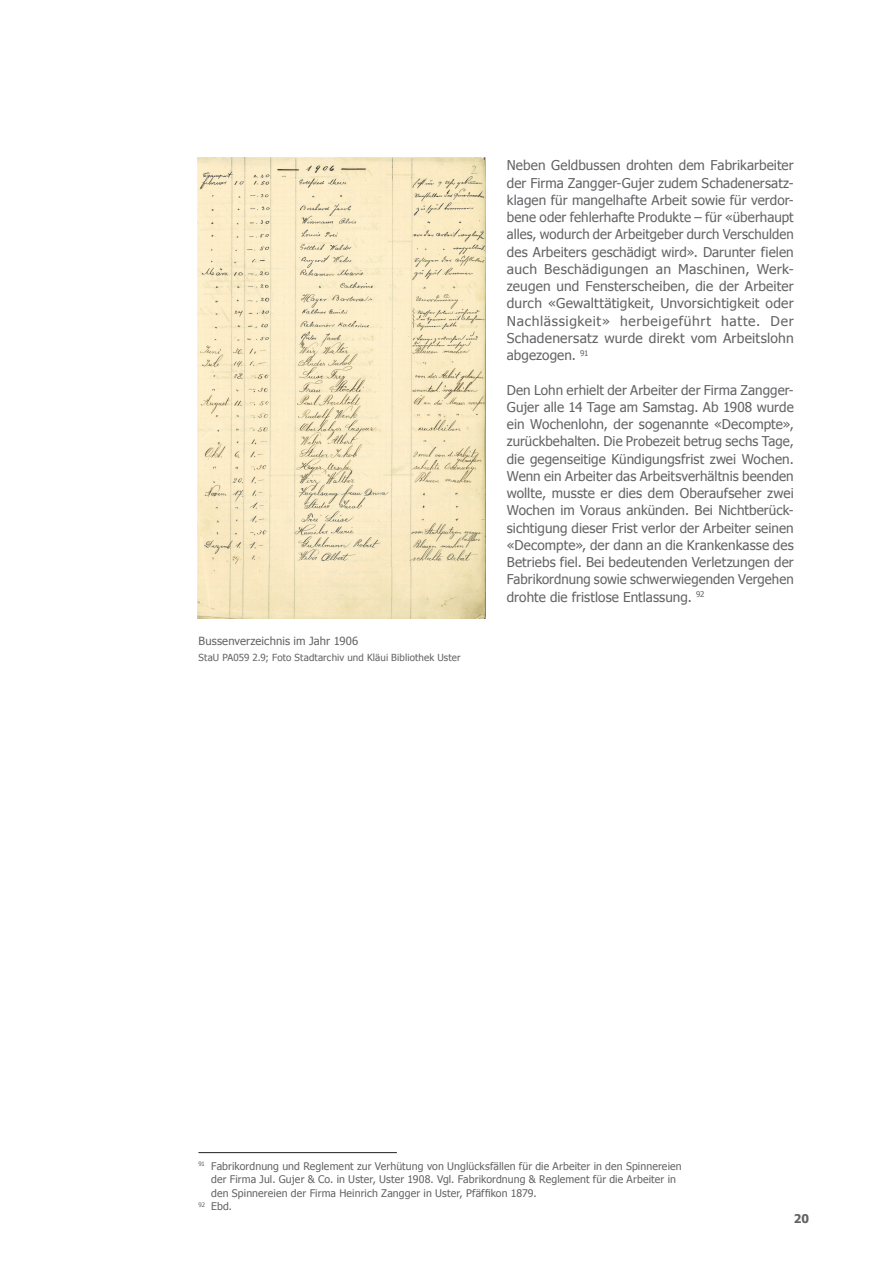
<style>
.page{position:relative;width:893px;height:1263px;background:#fff}
.page>*{position:absolute;margin:0;border:0;box-sizing:border-box;transform-origin:0 0}
.t1{font:13.5px/17.2px "Tahoma 2";letter-spacing:.01em;color:#636366;text-align:justify}
.t2{font:700 12px "Tahoma";color:#636366}
.t3{font:11.25px "Tahoma 2";letter-spacing:.01em;color:#636366}
.t4{font:10.5px/13.5px "Tahoma 2";letter-spacing:.01em;color:#636366}
.t5{font:10.5px "Tahoma";letter-spacing:.01em;color:#636366}
.t6{font:9.75px "Tahoma 2";letter-spacing:.015em;color:#636366}
</style>
<div class="page">
<img style="left:198px;top:158px;width:288px;height:461px">
<hr style="left:198px;top:1152px;width:199px;height:1px;background:#231f20">
<p class="t3" style="left:199px;top:633px;width:161px">Bussenverzeichnis im Jahr 1906</p>
<p class="t6" style="left:199px;top:651px;width:264px">StaU PA059 2.9; Foto Stadtarchiv und Kläui Bibliothek Uster</p>
<p class="t1" style="left:507px;top:156px;width:288px">Neben Geldbussen drohten dem Fabrikarbeiter der Firma Zangger-Gujer zudem Schadenersatz&shy;klagen für mangelhafte Arbeit sowie für verdor&shy;bene oder fehlerhafte Produkte – für «überhaupt alles, wodurch der Arbeitgeber durch Verschulden des Arbeiters geschädigt wird». Darunter fielen auch Beschädigungen an Maschinen, Werk&shy;zeugen und Fensterscheiben, die der Arbeiter durch «Gewalttätigkeit, Unvorsichtigkeit oder Nach lässigkeit» herbeigeführt hatte. Der Schaden ersatz wurde direkt vom Arbeitslohn abgezogen. <sup>91</sup></p>
<p class="t1" style="left:507px;top:380px;width:288px">Den Lohn erhielt der Arbeiter der Firma Zangger-Gujer alle 14 Tage am Samstag. Ab 1908 wurde ein Wochenlohn, der sogenannte «Decompte», zurückbehalten. Die Probezeit betrug sechs Tage, die gegenseitige Kündigungsfrist zwei Wochen.<br>Wenn ein Arbeiter das Arbeitsverhältnis beenden wollte, musste er dies dem Oberaufseher zwei Wochen im Voraus ankünden. Bei Nichtberück&shy;sichtigung dieser Frist verlor der Arbeiter seinen «Decompte», der dann an die Krankenkasse des Betriebs fiel. Bei bedeutenden Verletzungen der Fabrikordnung sowie schwerwiegenden Ver gehen drohte die fristlose Entlassung. <sup>92</sup></p>
<p class="t4" style="left:211px;top:1159px;width:472px;text-indent:-13px"><sup>91</sup> Fabrikordnung und Reglement zur Verhütung von Unglücksfällen für die Arbeiter in den Spinnereien der Firma Jul. Gujer &amp; Co. in Uster, Uster 1908. Vgl. Fabrikordnung &amp; Reglement für die Arbeiter in</p>
<p class="t5" style="left:211px;top:1186px;width:327px">den Spinnereien der Firma Heinrich Zangger in Uster, Pfäffikon 1879.</p>
<p class="t4" style="left:198px;top:1199px;width:35px"><sup>92</sup> Ebd.</p>
<p class="t2" style="left:794px;top:1210px;width:17px">20</p>
</div>
